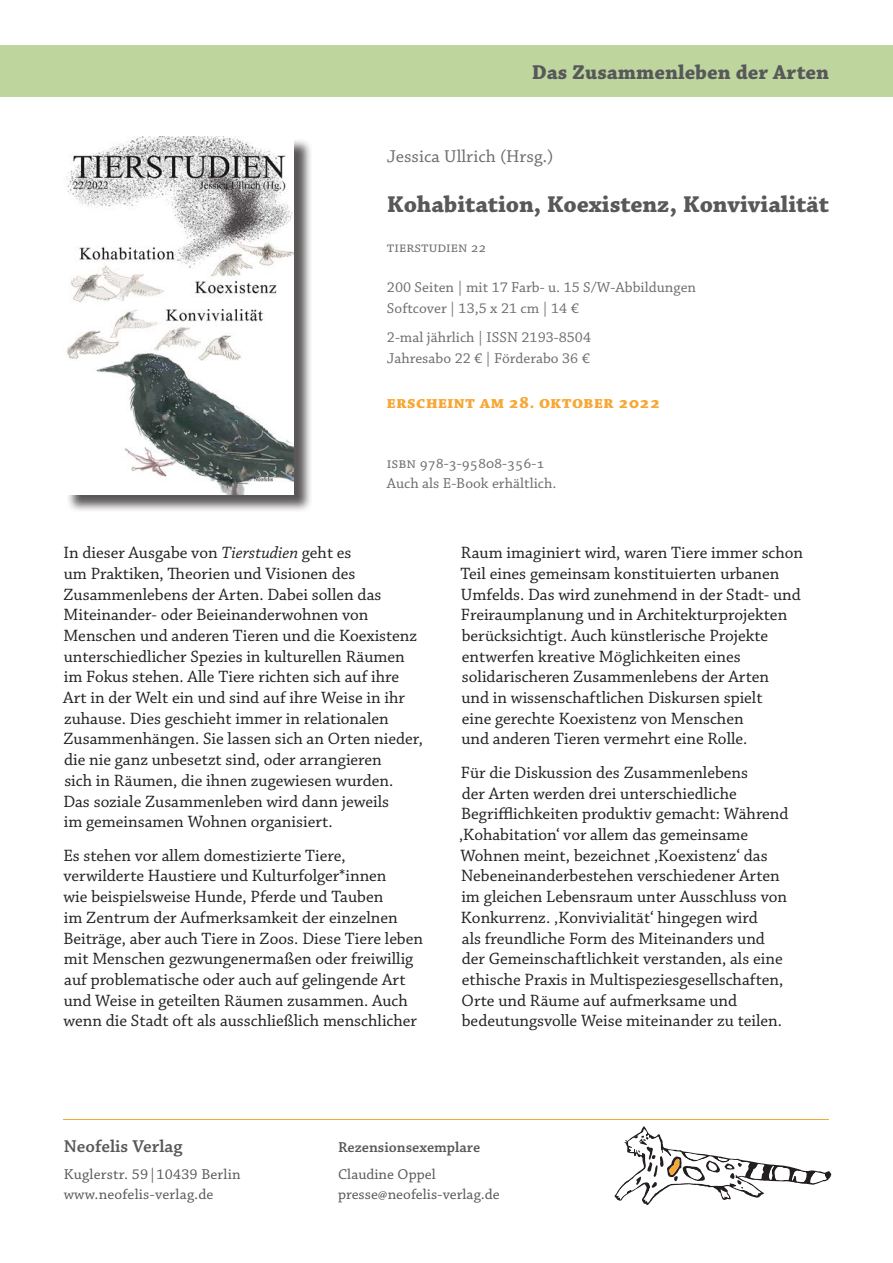
<style>
.page{position:relative;width:893px;height:1263px;background:#fff}
.page>*{position:absolute;margin:0;border:0;box-sizing:border-box;transform-origin:0 0}
.t1{font:24px "Chaparral Pro Bold Capt";letter-spacing:-.005em;color:#57585a}
.t2{font:21px "Chaparral Pro Bold Capt";color:#57585a}
.t3{font:18px "Chaparral Pro Bold Subh";letter-spacing:.03em;color:#f6a734}
.t4{font:18px "Chaparral Pro Capt";color:#6c6d70}
.t5{font:18px "Chaparral Pro Semibold Capt";color:#57585a}
.t6{font:17.25px/20.7px "Chaparral Pro";color:#231f20}
.t7{font:15px/20.9px "Chaparral Pro Capt";color:#6c6d70}
.t8{font:15px/20.1px "Chaparral Pro Capt";letter-spacing:.01em;color:#57585a}
.t9{font:15px "Chaparral Pro Semibold Capt";color:#57585a}
.t10{font:15px "Chaparral Pro";color:#6c6d70}
.s1{font-style:italic}
</style>
<div class="page">
<div style="left:0;top:46px;width:893px;height:51px;background:#bed59d"></div>
<div style="left:66px;top:138px;width:246px;height:375px;background:#231f20;opacity:.75"></div>
<img style="left:66px;top:136px;width:228px;height:358px">
<svg style="left:614px;top:1126px;width:217px;height:78px"></svg>
<hr style="left:64px;top:1119px;width:765px;height:1px;background:#f6a734">
<p class="t2" style="left:532px;top:60px;width:299px">Das Zusammenleben der Arten</p>
<p class="t4" style="left:387px;top:146px;width:168px">Jessica Ullrich (Hrsg.)</p>
<h1 class="t1" style="left:387px;top:190px;width:444px">Kohabitation, Koexistenz, Konvivialität</h1>
<p class="t10" style="left:387px;top:239px;width:101px">tierstudien 22</p>
<p class="t7" style="left:387px;top:277px;width:311px">200 Seiten|mit 17 Farb- u. 15 S/W-Abbildungen<br>Softcover|13,5 x 21 cm|14 €</p>
<p class="t7" style="left:387px;top:327px;width:206px">2-mal jährlich|ISSN 2193-8504<br>Jahresabo 22 €|Förderabo 36 €</p>
<p class="t3" style="left:387px;top:392px;width:275px">erscheint am 28. oktober 2022</p>
<p class="t7" style="left:387px;top:453px;width:171px">isbn 978-3-95808-356-1<br>Auch als E-Book erhältlich.</p>
<p class="t6" style="left:63px;top:543px;width:361px">In dieser Ausgabe von <span class="s1">Tierstudien</span> geht es<br>um Praktiken, Theorien und Visionen des Zusammenlebens der Arten. Dabei sollen das Miteinander- oder Beieinanderwohnen von Menschen und anderen Tieren und die Koexistenz unterschiedlicher Spezies in kulturellen Räumen im Fokus stehen. Alle Tiere richten sich auf ihre Art in der Welt ein und sind auf ihre Weise in ihr zuhause. Dies geschieht immer in relationalen Zusammenhängen. Sie lassen sich an Orten nieder, die nie ganz unbesetzt sind, oder arrangieren<br>sich in Räumen, die ihnen zugewiesen wurden.<br>Das soziale Zusammenleben wird dann jeweils<br>im gemeinsamen Wohnen organisiert.</p>
<p class="t6" style="left:63px;top:846px;width:361px">Es stehen vor allem domestizierte Tiere, verwilderte Haustiere und Kulturfolger*innen<br>wie beispielsweise Hunde, Pferde und Tauben<br>im Zentrum der Aufmerksamkeit der einzelnen Beiträge, aber auch Tiere in Zoos. Diese Tiere leben mit Menschen gezwungenermaßen oder freiwillig auf problematische oder auch auf gelingende Art und Weise in geteilten Räumen zusammen. Auch wenn die Stadt oft als ausschließlich menschlicher</p>
<p class="t6" style="left:460px;top:543px;width:344px">Raum imaginiert wird, waren Tiere immer schon Teil eines gemeinsam konstituierten urbanen Umfelds. Das wird zunehmend in der Stadt- und Freiraumplanung und in Architekturprojekten berücksichtigt. Auch künstlerische Projekte entwerfen kreative Möglichkeiten eines solidarischeren Zusammenlebens der Arten<br>und in wissenschaftlichen Diskursen spielt<br>eine gerechte Koexistenz von Menschen<br>und anderen Tieren vermehrt eine Rolle.</p>
<p class="t6" style="left:459px;top:763px;width:331px">Für die Diskussion des Zusammenlebens<br>der Arten werden drei unterschiedliche Begrifflichkeiten produktiv gemacht: Während ‚Kohabitation‘ vor allem das gemeinsame Wohnen meint, bezeichnet ‚Koexistenz‘ das Nebeneinanderbestehen verschiedener Arten im gleichen Lebensraum unter Ausschluss von Konkurrenz. ‚Konvivialität‘ hingegen wird<br>als freundliche Form des Miteinanders und der Gemeinschaftlichkeit verstanden, als eine ethische Praxis in Multispeziesgesellschaften, Orte und Räume auf aufmerksame und bedeutungsvolle Weise miteinander zu teilen.</p>
<p class="t5" style="left:64px;top:1136px;width:120px">Neofelis Verlag</p>
<p class="t8" style="left:64px;top:1165px;width:178px">Kuglerstr. 59|10439 Berlin www.neofelis-verlag.de</p>
<p class="t9" style="left:338px;top:1139px;width:144px">Rezensionsexemplare</p>
<p class="t8" style="left:338px;top:1165px;width:163px">Claudine Oppel presse@neofelis-verlag.de</p>
</div>
